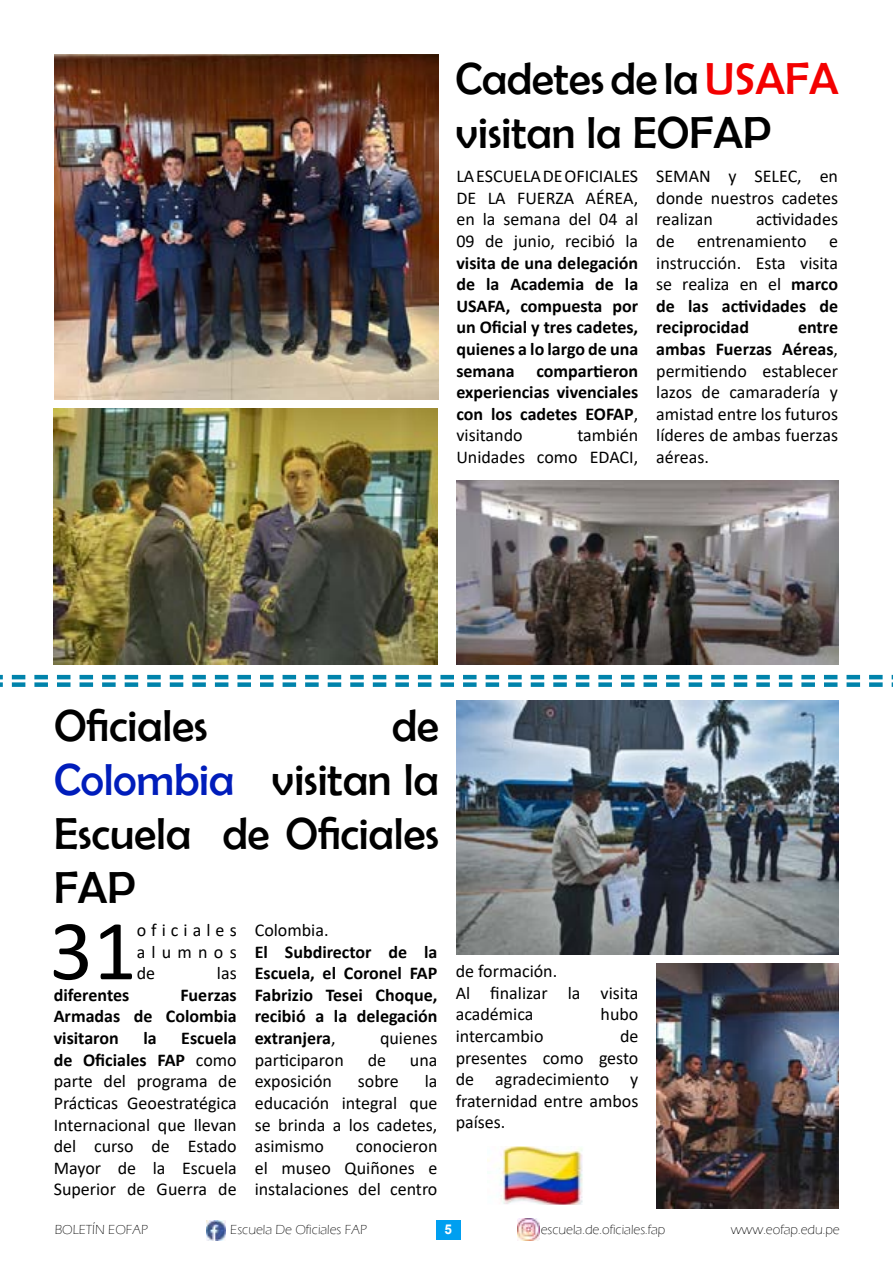
<style>
.page{position:relative;width:893px;height:1263px;background:#fff}
.page>*{position:absolute;margin:0;border:0;box-sizing:border-box;transform-origin:0 0}
.t1{font:86.1px "Calibri";color:#000}
.t2{font:45px/54px "Berlin Sans FB";color:#000}
.t3{font:18px/21.6px "Calibri";color:#000;text-align:justify}
.t4{font:700 18px/21.6px "Calibri";color:#000;text-align:justify}
.t5{font:300 13.5px "Eras ITC";color:#000}
.t6{font:700 13.5px "Arial";color:#fff}
.s1{color:#f30000}
.s2{font-weight:400}
.s3{font-weight:700}
.s4{color:#001dbb}
</style>
<div class="page">
<div style="left:436px;top:1220px;width:24px;height:20px;background:#009ff0"></div>
<img style="left:207px;top:1220px;width:18px;height:20px">
<img style="left:517px;top:1219px;width:22px;height:21px">
<img style="left:55px;top:54px;width:384px;height:346px">
<img style="left:456px;top:701px;width:382px;height:254px">
<img style="left:656px;top:964px;width:183px;height:245px">
<img style="left:487px;top:1146px;width:96px;height:58px">
<img style="left:54px;top:409px;width:383px;height:255px">
<img style="left:456px;top:481px;width:382px;height:183px">
<svg style="left:0;top:674px;width:893px;height:13px"></svg>
<h2 class="t2" style="left:455px;top:52px;width:385px">Cadetes de la <span class="s1">USAFA </span>visitan la EOFAP</h2>
<p class="t3" style="left:456px;top:165px;width:183px">LA ESCUELA DE OFICIALES DE LA FUERZA AÉREA, en la semana del 04 al 09 de junio, recibió la</p>
<p class="t4" style="left:456px;top:251px;width:183px">visita de una delegación de la Academia de la USAFA, compuesta por un Oficial y tres cadetes, quienes a lo largo de una semana compartieron experiencias vivenciales con los cadetes EOFAP<span class="s2">, visitando</span></p>
<p class="t3" style="left:656px;top:165px;width:183px">SEMAN y SELEC, en donde nuestros cadetes realizan</p>
<p class="t3" style="left:656px;top:208px;width:183px;text-indent:100px">actividades de entrenamiento</p>
<p class="t3" style="left:656px;top:230px;width:183px;text-indent:173px">e instrucción. Esta visita se realiza en el <span class="s3">marco de las actividades de reciprocidad</span></p>
<p class="t3" style="left:656px;top:316px;width:183px;text-indent:142px"><span class="s3">entre ambas Fuerzas Aéreas</span>, permitiendo establecer lazos de camaradería y amistad entre los futuros líderes de ambas fuerzas aéreas.</p>
<p class="t3" style="left:456px;top:424px;width:183px;text-align:right">también<br>Unidades como EDACI,</p>
<h2 class="t2" style="left:54px;top:699px;width:155px">Oficiales</h2>
<h2 class="t2" style="left:54px;top:699px;width:386px;text-align:justify;text-indent:338px">de <span class="s4">Colombia</span> visitan la Escuela de Oficiales FAP</h2>
<h1 class="t1" style="left:49px;top:891px;width:89px">31</h1>
<p class="t3" style="left:137px;top:919px;width:102px">oficiales alumnos de</p>
<p class="t3" style="left:255px;top:919px;width:75px">Colombia.</p>
<p class="t4" style="left:255px;top:941px;width:184px">El Subdirector de la Escuela, el Coronel FAP Fabrizio Tesei Choque, recibió a la delegación extranjera<span class="s2">,</span></p>
<p class="t3" style="left:217px;top:962px;width:21px">las</p>
<p class="t4" style="left:54px;top:984px;width:77px">diferentes</p>
<p class="t4" style="left:54px;top:984px;width:185px;text-indent:127px">Fuerzas Armadas de Colombia visitaron</p>
<p class="t3" style="left:54px;top:1027px;width:184px;text-indent:127px"><span class="s3">Escuela de Oficiales FAP</span> como parte del programa de Prácticas Geoestratégica Internacional que llevan del curso de Estado Mayor de la Escuela Superior de Guerra de</p>
<p class="t4" style="left:143px;top:1027px;width:15px">la</p>
<p class="t3" style="left:380px;top:1027px;width:59px">quienes</p>
<p class="t3" style="left:255px;top:1048px;width:91px">participaron</p>
<p class="t3" style="left:368px;top:1048px;width:20px">de</p>
<p class="t3" style="left:410px;top:1048px;width:29px">una</p>
<p class="t3" style="left:255px;top:1070px;width:79px">exposición</p>
<p class="t3" style="left:358px;top:1070px;width:42px">sobre</p>
<p class="t3" style="left:255px;top:1070px;width:184px;text-indent:170px">la educación integral que se brinda a los cadetes, asimismo</p>
<p class="t3" style="left:255px;top:1135px;width:184px;text-indent:101px">conocieron el museo Quiñones e instalaciones del centro</p>
<p class="t3" style="left:456px;top:960px;width:184px;text-align:left">de formación.<br>Al finalizar la visita académica</p>
<p class="t3" style="left:601px;top:1003px;width:39px">hubo</p>
<p class="t3" style="left:456px;top:1025px;width:89px">intercambio</p>
<p class="t3" style="left:456px;top:1025px;width:184px;text-indent:164px">de presentes como gesto de agradecimiento y fraternidad entre ambos países.</p>
<p class="t5" style="left:55px;top:1222px;width:95px">BOLETÍN EOFAP</p>
<p class="t5" style="left:230px;top:1222px;width:138px">Escuela De Oficiales FAP</p>
<p class="t6" style="left:445px;top:1220px;width:9px">5</p>
<p class="t5" style="left:541px;top:1222px;width:126px">escuela.de.oficiales.fap</p>
<p class="t5" style="left:731px;top:1222px;width:110px">www.eofap.edu.pe</p>
</div>
